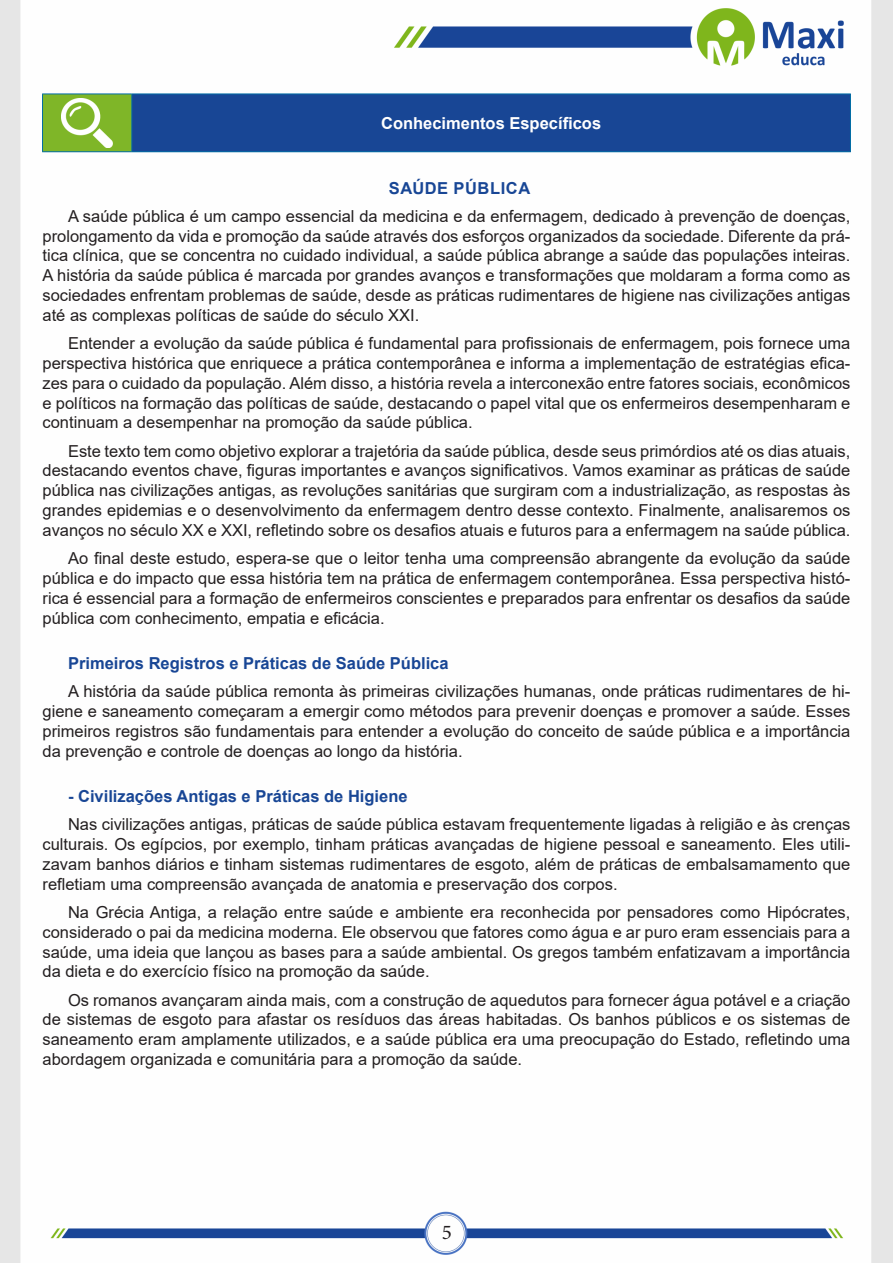
<style>
.page{position:relative;width:893px;height:1263px;background:#fff}
.page>*{position:absolute;margin:0;border:0;box-sizing:border-box;transform-origin:0 0}
.t1{font:21px "Minion Pro";color:#231f20}
.TEXTO_BASE{font:16.5px/19.8px "Arial";color:#231f20;text-align:justify}
.TEXTO_BASE-2{font:700 16.5px "Arial";color:#184695}
.TITULO_DE_ASSUNTO__CORPO{font:700 16.5px "Arial";color:#184695}
.CENTRALIZAR{font:700 16.5px "Arial";color:#fff}
.TITULO_DE_LEI{font:700 16.5px "Arial";letter-spacing:.035em;color:#184695}
</style>
<div class="page">
<img style="left:0;top:0;width:893px;height:1263px">
<div style="left:43px;top:94px;width:89px;height:58px;background:#7fb628"></div>
<div style="left:132px;top:94px;width:718px;height:58px;background:#184695"></div>
<hr style="left:42px;top:94px;width:90px;height:1px;background:#036ea6">
<hr style="left:42px;top:94px;width:1px;height:57px;background:#036ea6">
<hr style="left:42px;top:151px;width:90px;height:1px;background:#036ea6">
<hr style="left:132px;top:94px;width:719px;height:1px;background:#036ea6">
<hr style="left:131px;top:94px;width:1px;height:57px;background:#036ea6">
<hr style="left:850px;top:94px;width:1px;height:57px;background:#036ea6">
<hr style="left:132px;top:151px;width:719px;height:1px;background:#036ea6">
<img style="left:62px;top:98px;width:50px;height:49px">
<p class="CENTRALIZAR" style="left:381px;top:111px;width:222px">Conhecimentos Específicos</p>
<p class="TITULO_DE_LEI" style="left:389px;top:176px;width:143px">SAÚDE PÚBLICA</p>
<p class="TEXTO_BASE" style="left:43px;top:206px;width:809px;text-indent:26px">A saúde pública é um campo essencial da medicina e da enfermagem, dedicado à prevenção de doenças, prolongamento da vida e promoção da saúde através dos esforços organizados da sociedade. Diferente da prá&shy;tica clínica, que se concentra no cuidado individual, a saúde pública abrange a saúde das populações inteiras.<br>A história da saúde pública é marcada por grandes avanços e transformações que moldaram a forma como as sociedades enfrentam problemas de saúde, desde as práticas rudimentares de higiene nas civilizações antigas até as complexas políticas de saúde do século XXI.</p>
<p class="TEXTO_BASE" style="left:43px;top:333px;width:809px;text-indent:26px">Entender a evolução da saúde pública é fundamental para profissionais de enfermagem, pois fornece uma perspectiva histórica que enriquece a prática contemporânea e informa a implementação de estratégias efica&shy;zes para o cuidado da população. Além disso, a história revela a interconexão entre fatores sociais, econômicos e políticos na formação das políticas de saúde, destacando o papel vital que os enfermeiros desempenharam e continuam a desempenhar na promoção da saúde pública.</p>
<p class="TEXTO_BASE" style="left:43px;top:441px;width:809px;text-indent:26px">Este texto tem como objetivo explorar a trajetória da saúde pública, desde seus primórdios até os dias atuais, destacando eventos chave, figuras importantes e avanços significativos. Vamos examinar as práticas de saúde pública nas civilizações antigas, as revoluções sanitárias que surgiram com a industrialização, as respostas às grandes epidemias e o desenvolvimento da enfermagem dentro desse contexto. Finalmente, analisaremos os avanços no século XX e XXI, refletindo sobre os desafios atuais e futuros para a enfermagem na saúde pública.</p>
<p class="TEXTO_BASE" style="left:43px;top:548px;width:809px;text-indent:26px">Ao final deste estudo, espera-se que o leitor tenha uma compreensão abrangente da evolução da saúde pública e do impacto que essa história tem na prática de enfermagem contemporânea. Essa perspectiva histó&shy;rica é essencial para a formação de enfermeiros conscientes e preparados para enfrentar os desafios da saúde pública com conhecimento, empatia e eficácia.</p>
<p class="TEXTO_BASE-2" style="left:68px;top:651px;width:382px">Primeiros Registros e Práticas de Saúde Pública</p>
<p class="TEXTO_BASE" style="left:43px;top:681px;width:809px;text-indent:26px">A história da saúde pública remonta às primeiras civilizações humanas, onde práticas rudimentares de hi&shy;giene e saneamento começaram a emergir como métodos para prevenir doenças e promover a saúde. Esses primeiros registros são fundamentais para entender a evolução do conceito de saúde pública e a importância da prevenção e controle de doenças ao longo da história.</p>
<p class="TITULO_DE_ASSUNTO__CORPO" style="left:68px;top:784px;width:341px">- Civilizações Antigas e Práticas de Higiene</p>
<p class="TEXTO_BASE" style="left:43px;top:814px;width:809px;text-indent:26px">Nas civilizações antigas, práticas de saúde pública estavam frequentemente ligadas à religião e às crenças culturais. Os egípcios, por exemplo, tinham práticas avançadas de higiene pessoal e saneamento. Eles utili&shy;zavam banhos diários e tinham sistemas rudimentares de esgoto, além de práticas de embalsamamento que refletiam uma compreensão avançada de anatomia e preservação dos corpos.</p>
<p class="TEXTO_BASE" style="left:43px;top:902px;width:809px;text-indent:26px">Na Grécia Antiga, a relação entre saúde e ambiente era reconhecida por pensadores como Hipócrates, considerado o pai da medicina moderna. Ele observou que fatores como água e ar puro eram essenciais para a saúde, uma ideia que lançou as bases para a saúde ambiental. Os gregos também enfatizavam a importância da dieta e do exercício físico na promoção da saúde.</p>
<p class="TEXTO_BASE" style="left:43px;top:990px;width:809px;text-indent:26px">Os romanos avançaram ainda mais, com a construção de aquedutos para fornecer água potável e a criação de sistemas de esgoto para afastar os resíduos das áreas habitadas. Os banhos públicos e os sistemas de saneamento eram amplamente utilizados, e a saúde pública era uma preocupação do Estado, refletindo uma abordagem organizada e comunitária para a promoção da saúde.</p>
<p class="t1" style="left:442px;top:1218px;width:12px">5</p>
</div>
